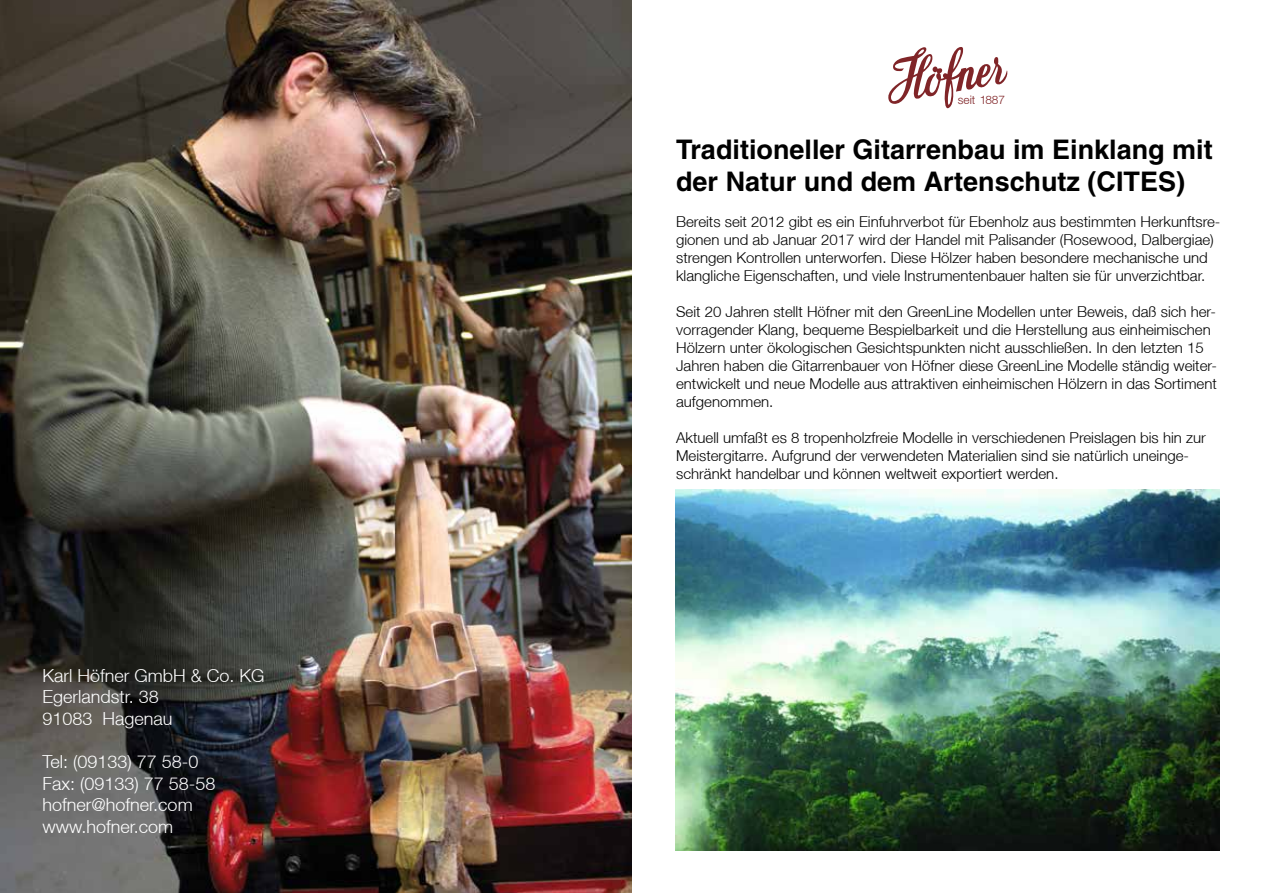
<style>
.page{position:relative;width:1263px;height:893px;background:#fff}
.page>*{position:absolute;margin:0;border:0;box-sizing:border-box;transform-origin:0 0}
.t1{font:700 27px/32.4px "Helvetica";color:#000}
.t2{font:300 18px/21.6px "Helvetica Neue LT";color:#fff}
.t3{font:300 15px/18px "Helvetica Neue LT";color:#000}
.t4{font:300 11.85px "Helvetica Neue LT45";color:#802528}
</style>
<div class="page">
<img style="left:0;top:0;width:631px;height:893px">
<svg style="left:888px;top:47px;width:120px;height:62px"></svg>
<img style="left:675px;top:489px;width:544px;height:361px">
<p class="t2" style="left:43px;top:664px;width:224px">Karl Höfner GmbH &amp; Co. KG<br>Egerlandstr. 38<br>91083 Hagenau</p>
<p class="t2" style="left:43px;top:750px;width:175px">Tel: (09133) 77 58-0<br>Fax: (09133) 77 58-58 hofner@hofner.com www.hofner.com</p>
<p class="t4" style="left:958px;top:92px;width:49px">seit 1887</p>
<h1 class="t1" style="left:676px;top:133px;width:538px">Traditioneller Gitarrenbau im Einklang mit der Natur und dem Artenschutz (CITES)</h1>
<p class="t3" style="left:676px;top:213px;width:546px">Bereits seit 2012 gibt es ein Einfuhrverbot für Ebenholz aus bestimmten Herkunftsre&shy;gionen und ab Januar 2017 wird der Handel mit Palisander (Rosewood, Dalbergiae) strengen Kontrollen unterworfen. Diese Hölzer haben besondere mechanische und klangliche Eigenschaften, und viele Instrumentenbauer halten sie für unverzichtbar.</p>
<p class="t3" style="left:676px;top:303px;width:542px">Seit 20 Jahren stellt Höfner mit den GreenLine Modellen unter Beweis, daß sich her&shy;vorragender Klang, bequeme Bespielbarkeit und die Herstellung aus einheimischen Hölzern unter ökologischen Gesichtspunkten nicht ausschließen. In den letzten 15<br>Jahren haben die Gitarrenbauer von Höfner diese GreenLine Modelle ständig weiter&shy;entwickelt und neue Modelle aus attraktiven einheimischen Hölzern in das Sortiment aufgenommen.</p>
<p class="t3" style="left:676px;top:429px;width:531px">Aktuell umfaßt es 8 tropenholzfreie Modelle in verschiedenen Preislagen bis hin zur<br>Meistergitarre. Aufgrund der verwendeten Materialien sind sie natürlich uneinge&shy;schränkt handelbar und können weltweit exportiert werden.</p>
</div>
